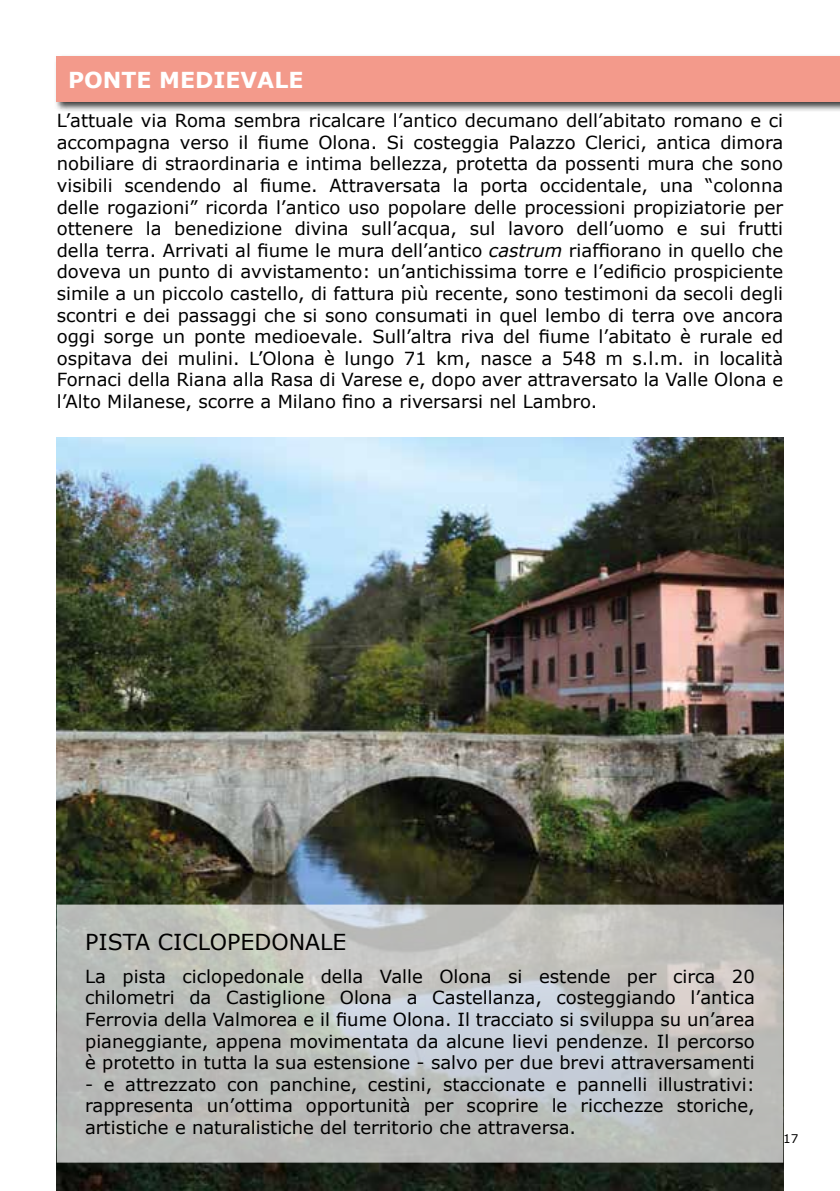
<style>
.page{position:relative;width:840px;height:1191px;background:#fff}
.page>*{position:absolute;margin:0;border:0;box-sizing:border-box;transform-origin:0 0}
.t1{font:22px "Verdana";color:#000}
.t2{font:700 22px "Verdana";color:#fff}
.t3{font:18px/21.6px "Verdana";color:#000;text-align:justify}
.t4{font:12px "Verdana";color:#000}
.s1{font-style:italic}
</style>
<div class="page">
<img style="left:57px;top:437px;width:725px;height:754px">
<div style="left:54px;top:54px;width:785px;height:58px;background:#000;opacity:.75"></div>
<div style="left:57px;top:57px;width:782px;height:45px;background:#f39a8b"></div>
<svg style="left:57px;top:904px;width:725px;height:258px;background:#bfc1bf"></svg>
<p class="t2" style="left:68px;top:65px;width:237px">PONTE MEDIEVALE</p>
<p class="t3" style="left:57px;top:110px;width:727px">L’attuale via Roma sembra ricalcare l’antico decumano dell’abitato romano e ci accompagna verso il fiume Olona. Si costeggia Palazzo Clerici, antica dimora nobiliare di straordinaria e intima bellezza, protetta da possenti mura che sono visibili scendendo al fiume. Attraversata la porta occidentale, una “colonna delle rogazioni” ricorda l’antico uso popolare delle processioni propiziatorie per ottenere la benedizione divina sull’acqua, sul lavoro dell’uomo e sui frutti della terra. Arrivati al fiume le mura dell’antico <span class="s1">castrum</span> riaffiorano in quello che doveva un punto di avvistamento: un’antichissima torre e l’edificio prospiciente simile a un piccolo castello, di fattura più recente, sono testimoni da secoli degli scontri e dei passaggi che si sono consumati in quel lembo di terra ove ancora oggi sorge un ponte medioevale. Sull’altra riva del fiume l’abitato è rurale ed ospitava dei mulini. L’Olona è lungo 71 km, nasce a 548 m s.l.m. in località Fornaci della Riana alla Rasa di Varese e, dopo aver attraversato la Valle Olona e l’Alto Milanese, scorre a Milano fino a riversarsi nel Lambro.</p>
<p class="t1" style="left:85px;top:927px;width:263px">PISTA CICLOPEDONALE</p>
<p class="t3" style="left:85px;top:965px;width:671px">La pista ciclopedonale della Valle Olona si estende per circa 20 chilometri da Castiglione Olona a Castellanza, costeggiando l’antica Ferrovia della Valmorea e il fiume Olona. Il tracciato si sviluppa su un’area pianeggiante, appena movimentata da alcune lievi pendenze. Il percorso è protetto in tutta la sua estensione - salvo per due brevi attraversamenti</p>
<p class="t3" style="left:85px;top:1073px;width:670px">- e attrezzato con panchine, cestini, staccionate e pannelli illustrativi: rappresenta un’ottima opportunità per scoprire le ricchezze storiche, artistiche e naturalistiche del territorio che attraversa.</p>
<p class="t4" style="left:782px;top:1131px;width:17px">17</p>
</div>
